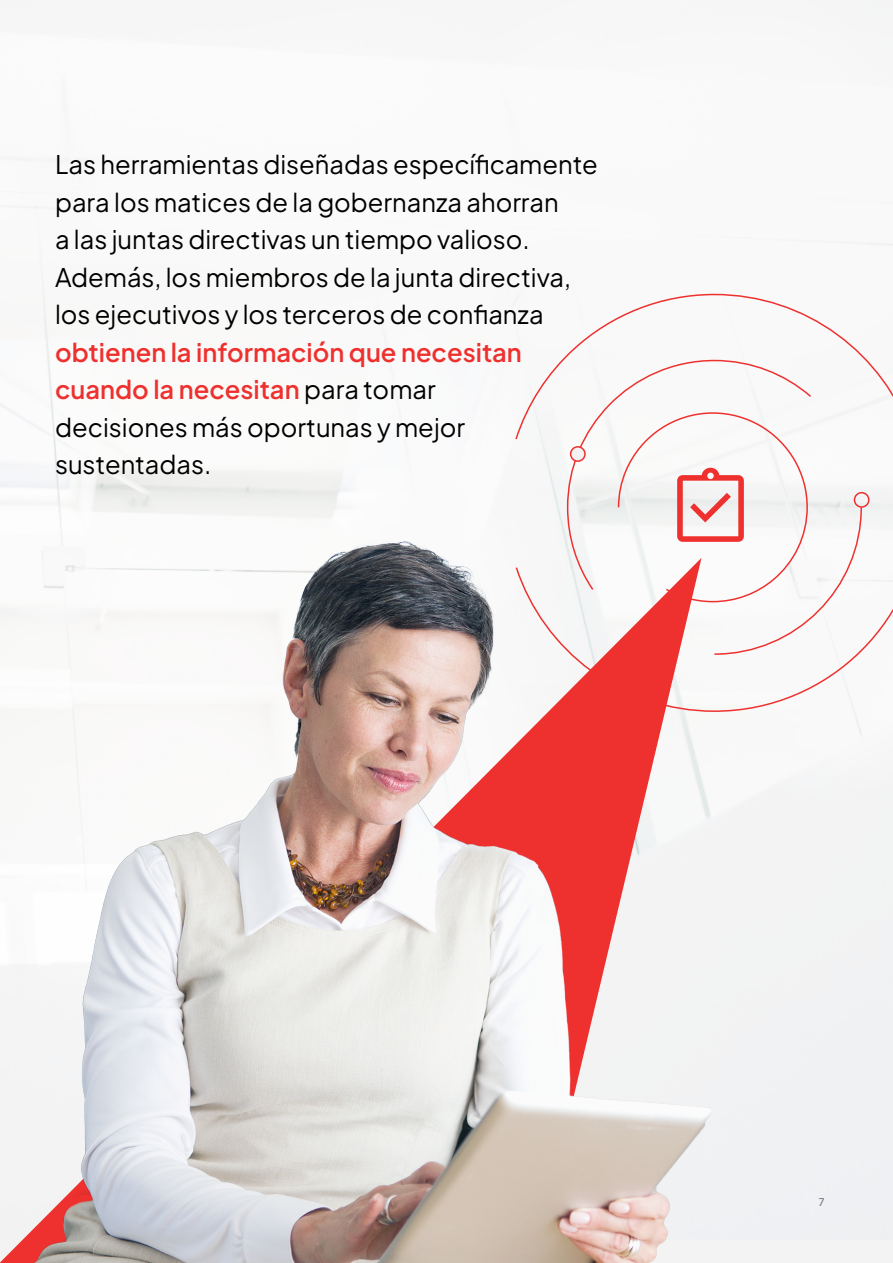
<style>
.page{position:relative;width:893px;height:1263px;background:#fff}
.page>*{position:absolute;margin:0;border:0;box-sizing:border-box;transform-origin:0 0}
.t1{font:25.5px/37.5px "Plus Jakarta Sans";color:#000}
.t2{font:600 25.5px/37.5px "Plus Jakarta Sans";color:#ee312e}
.t3{font:500 10.5px "Plus Jakarta Sans";color:#6f7377}
.s1{font-weight:400;color:#000}
</style>
<div class="page">
<img style="left:0;top:529px;width:724px;height:734px">
<svg style="left:514px;top:293px;width:379px;height:420px"></svg>
<div style="left:854px;top:492px;width:15px;height:16px;border:2px solid #ee312e;border-radius:50%"></div>
<svg style="left:677px;top:468px;width:67px;height:74px"></svg>
<div style="left:571px;top:447px;width:14px;height:14px;background:#f3f3f3;border-radius:50%"></div>
<div style="left:570px;top:446px;width:16px;height:16px;border:2px solid #ee312e;border-radius:50%"></div>
<p class="t1" style="left:55px;top:143px;width:544px">Las herramientas diseñadas específicamente para los matices de la gobernanza ahorran<br>a las juntas directivas un tiempo valioso.<br>Además, los miembros de la junta directiva, los ejecutivos y los terceros de confianza</p>
<p class="t2" style="left:55px;top:330px;width:468px">obtienen la información que necesitan cuando la necesitan <span class="s1">para tomar decisiones más oportunas y mejor sustentadas.</span></p>
<p class="t3" style="left:819px;top:1194px;width:7px">7</p>
</div>
